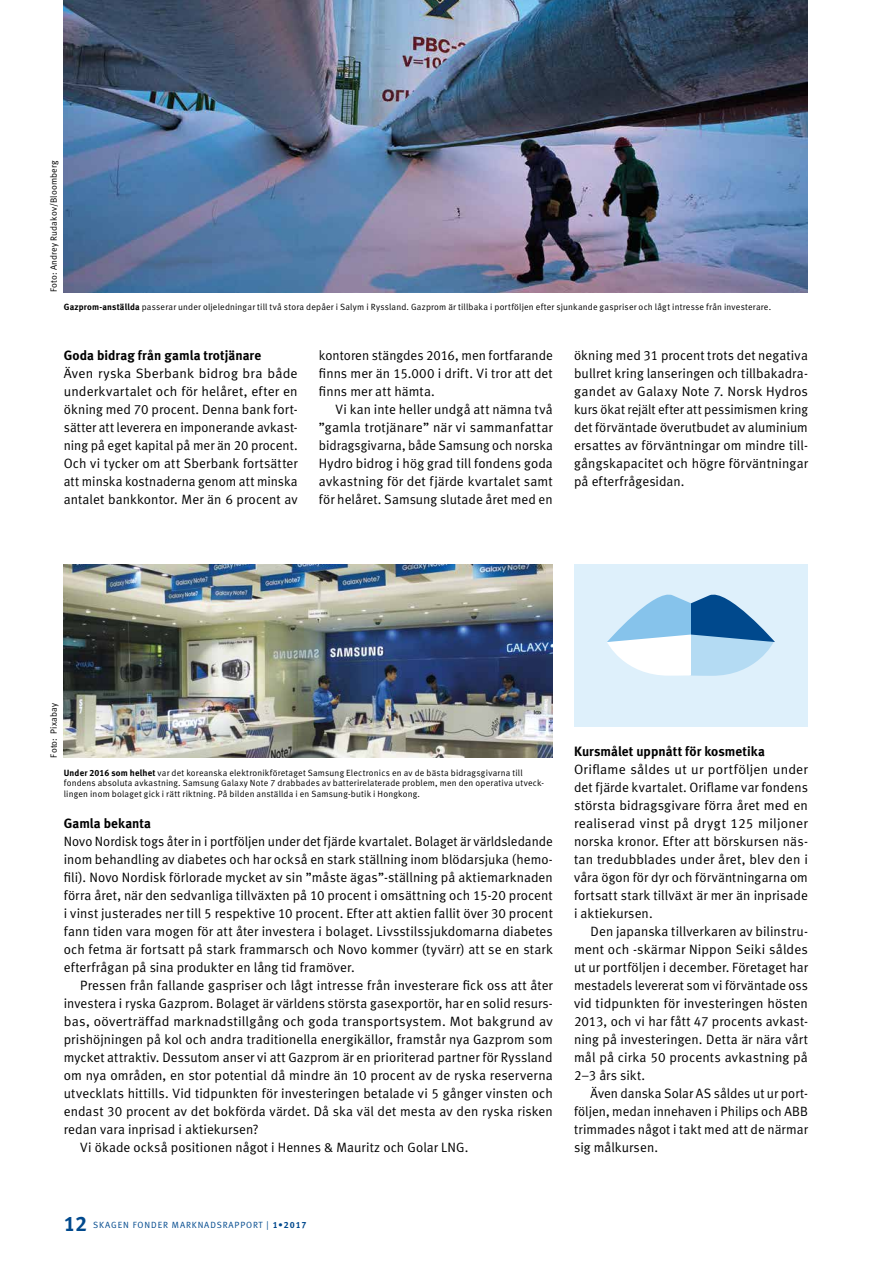
<style>
.page{position:relative;width:893px;height:1263px;background:#fff}
.page>*{position:absolute;margin:0;border:0;box-sizing:border-box;transform-origin:0 0}
.t1{font:21px "Meta Bold LF";color:#00498d}
.t2{font:13.5px/18px "Meta Normal LF";letter-spacing:.01em;color:#000;text-align:justify}
.t3{font:13.5px "Meta Bold LF";letter-spacing:.005em;color:#000}
.t4{font:9px/10.5px "Meta Normal LF";letter-spacing:.02em;color:#000}
.t5{font:9px "Meta Normal LF";letter-spacing:.1em;color:#00498d}
.s1{font-family:"Meta Bold LF"}
</style>
<div class="page">
<img style="left:64px;top:0;width:744px;height:292px">
<img style="left:64px;top:564px;width:489px;height:194px">
<div style="left:574px;top:564px;width:234px;height:163px;background:#def0fb"></div>
<svg style="left:607px;top:594px;width:168px;height:82px"></svg>
<p class="t4" style="left:48px;top:292px;width:133px;rotate:-90deg">Foto: Andrey Rudakov/Bloomberg</p>
<p class="t4" style="left:64px;top:302px;width:709px"><span class="s1">Gazprom-anställda</span> passerar under oljeledningar till två stora depåer i Salym i Ryssland. Gazprom är tillbaka i portföljen efter sjunkande gaspriser och lågt intresse från investerare.</p>
<p class="t3" style="left:64px;top:347px;width:199px">Goda bidrag från gamla trotjänare</p>
<p class="t2" style="left:64px;top:364px;width:235px">Även ryska Sberbank bidrog bra både underkvartalet och för helåret, efter en ökning med 70 procent. Denna bank fort&shy;sätter att leverera en imponerande avkast&shy;ning på eget kapital på mer än 20 procent.<br>Och vi tycker om att Sberbank fortsätter att minska kostnaderna genom att minska antalet bankkontor. Mer än 6 procent av</p>
<p class="t2" style="left:319px;top:346px;width:235px">kontoren stängdes 2016, men fortfarande finns mer än 15.000 i drift. Vi tror att det finns mer att hämta.</p>
<p class="t2" style="left:319px;top:400px;width:235px;text-indent:17px">Vi kan inte heller undgå att nämna två ”gamla trotjänare” när vi sammanfattar bidragsgivarna, både Samsung och norska Hydro bidrog i hög grad till fondens goda avkastning för det fjärde kvartalet samt för helåret. Samsung slutade året med en</p>
<p class="t2" style="left:574px;top:346px;width:235px">ökning med 31 procent trots det negativa bullret kring lanseringen och tillbakadra&shy;gandet av Galaxy Note 7. Norsk Hydros kurs ökat rejält efter att pessimismen kring det förväntade överutbudet av aluminium ersattes av förväntningar om mindre till&shy;gångskapacitet och högre förväntningar på efterfrågesidan.</p>
<p class="t4" style="left:48px;top:758px;width:56px;rotate:-90deg">Foto: Pixabay</p>
<p class="t4" style="left:64px;top:767px;width:482px"><span class="s1">Under 2016 som helhet</span> var det koreanska elektronikföretaget Samsung Electronics en av de bästa bidragsgivarna till fondens absoluta avkastning. Samsung Galaxy Note 7 drabbades av batterirelaterade problem, men den operativa utveck&shy;lingen inom bolaget gick i rätt riktning. På bilden anställda i en Samsung-butik i Hongkong.</p>
<p class="t3" style="left:64px;top:815px;width:89px">Gamla bekanta</p>
<p class="t2" style="left:64px;top:832px;width:491px">Novo Nordisk togs åter in i portföljen under det fjärde kvartalet. Bolaget är världsledande inom behandling av diabetes och har också en stark ställning inom blödarsjuka (hemo&shy;fili). Novo Nordisk förlorade mycket av sin ”måste ägas”-ställning på aktiemarknaden förra året, när den sedvanliga tillväxten på 10 procent i omsättning och 15-20 procent i vinst justerades ner till 5 respektive 10 procent. Efter att aktien fallit över 30 procent fann tiden vara mogen för att åter investera i bolaget. Livsstilssjukdomarna diabetes och fetma är fortsatt på stark frammarsch och Novo kommer (tyvärr) att se en stark efterfrågan på sina produkter en lång tid framöver.</p>
<p class="t2" style="left:80px;top:976px;width:474px">Pressen från fallande gaspriser och lågt intresse från investerare fick oss att åter</p>
<p class="t2" style="left:64px;top:994px;width:490px">investera i ryska Gazprom. Bolaget är världens största gasexportör, har en solid resurs-</p>
<p class="t2" style="left:64px;top:1012px;width:490px">bas, oöverträffad marknadstillgång och goda transportsystem. Mot bakgrund av</p>
<p class="t2" style="left:64px;top:1030px;width:490px">prishöjningen på kol och andra traditionella energikällor, framstår nya Gazprom som</p>
<p class="t2" style="left:64px;top:1048px;width:490px">mycket attraktiv. Dessutom anser vi att Gazprom är en prioriterad partner för Ryssland</p>
<p class="t2" style="left:64px;top:1066px;width:490px">om nya områden, en stor potential då mindre än 10 procent av de ryska reserverna</p>
<p class="t2" style="left:64px;top:1084px;width:490px">utvecklats hittills. Vid tidpunkten för investeringen betalade vi 5 gånger vinsten och</p>
<p class="t2" style="left:64px;top:1102px;width:491px">endast 30 procent av det bokförda värdet. Då ska väl det mesta av den ryska risken</p>
<p class="t2" style="left:64px;top:1120px;width:196px">redan vara inprisad i aktiekursen?</p>
<p class="t2" style="left:80px;top:1138px;width:390px">Vi ökade också positionen något i Hennes &amp; Mauritz och Golar LNG.</p>
<p class="t3" style="left:574px;top:743px;width:192px">Kursmålet uppnått för kosmetika</p>
<p class="t2" style="left:574px;top:760px;width:235px">Oriflame såldes ut ur portföljen under det fjärde kvartalet. Oriflame var fondens största bidragsgivare förra året med en realiserad vinst på drygt 125 miljoner norska kronor. Efter att börskursen näs&shy;tan tredubblades under året, blev den i våra ögon för dyr och förväntningarna om fortsatt stark tillväxt är mer än inprisade i aktiekursen.</p>
<p class="t2" style="left:574px;top:922px;width:235px;text-indent:17px">Den japanska tillverkaren av bilinstru&shy;ment och -skärmar Nippon Seiki såldes ut ur portföljen i december. Företaget har mestadels levererat som vi förväntade oss vid tidpunkten för investeringen hösten 2013, och vi har fått 47 procents avkast&shy;ning på investeringen. Detta är nära vårt mål på cirka 50 procents avkastning på 2–3 års sikt.</p>
<p class="t2" style="left:574px;top:1084px;width:235px;text-indent:17px">Även danska Solar AS såldes ut ur port&shy;följen, medan innehaven i Philips och ABB trimmades något i takt med att de närmar sig målkursen.</p>
<h1 class="t1" style="left:64px;top:1210px;width:25px">12</h1>
<p class="t5" style="left:93px;top:1220px;width:215px">SKAGEN FONDER MARKNADSRAPPORT | <span class="s1">1•2017</span></p>
</div>
